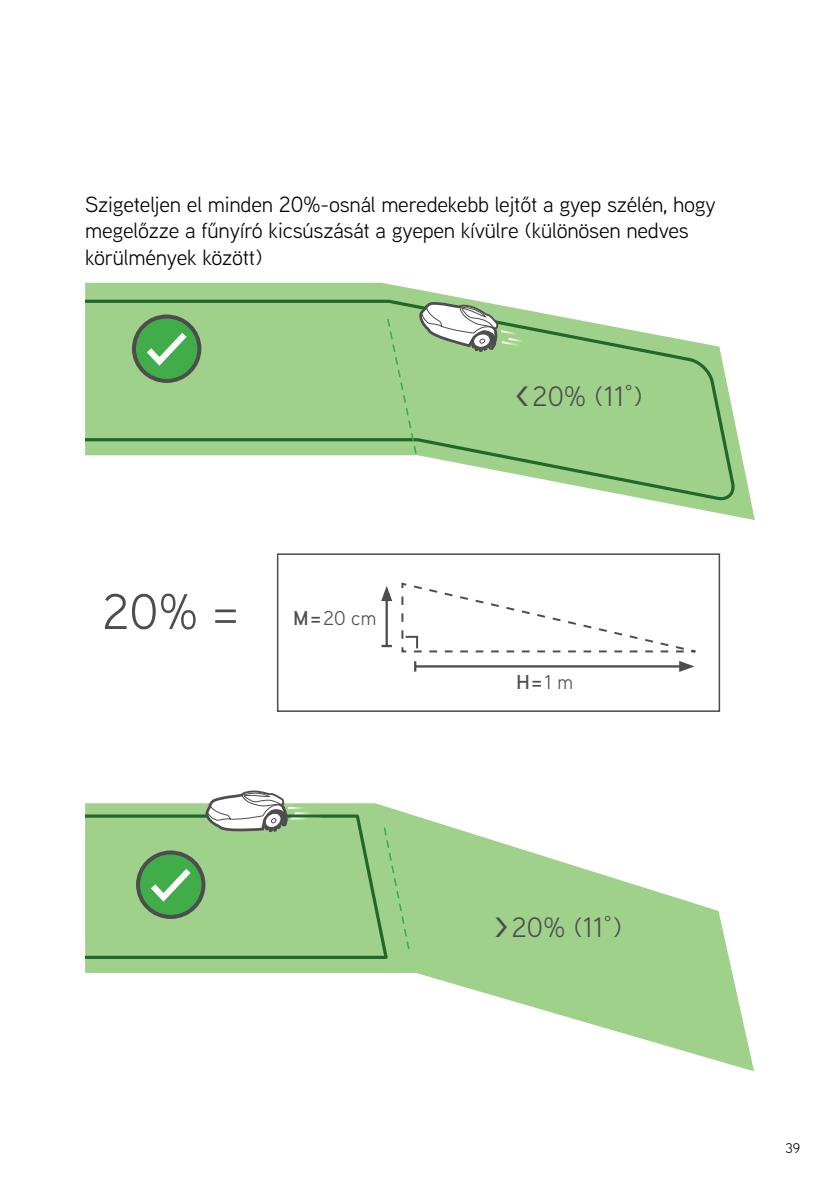
<style>
.page{position:relative;width:840px;height:1191px;background:#fff}
.page>*{position:absolute;margin:0;border:0;box-sizing:border-box;transform-origin:0 0}
.t1{font:50px "Aaux Next";color:#4d4d4f}
.t2{font:28px "Aaux Next";color:#4d4d4f}
.t3{font:22px/26.4px "Aaux Next";letter-spacing:-.01em;color:#000}
.t4{font:20px "Aaux Next";color:#4d4d4f}
.t5{font:600 20px "Aaux Next";color:#4d4d4f}
.t6{font:14px "Aaux Next";color:#000}
.s1{font-weight:600}
.s2{font-weight:400}
</style>
<div class="page">
<svg style="left:85px;top:283px;width:669px;height:237px"></svg>
<svg style="left:85px;top:297px;width:649px;height:207px"></svg>
<svg style="left:386px;top:290px;width:149px;height:165px"></svg>
<svg style="left:134px;top:316px;width:65px;height:65px"></svg>
<div style="left:132px;top:314px;width:69px;height:69px;border:4px solid #4d4d4f;border-radius:50%"></div>
<svg style="left:140px;top:326px;width:53px;height:44px"></svg>
<svg style="left:85px;top:803px;width:668px;height:268px"></svg>
<div style="left:390px;top:826px;width:20px;height:124px;background:#9fd18a"></div>
<svg style="left:85px;top:813px;width:305px;height:147px"></svg>
<hr style="left:291px;top:817px;width:29px;height:2px;background:#fff">
<hr style="left:295px;top:812px;width:24px;height:2px;background:#fff">
<svg style="left:204px;top:790px;width:101px;height:75px"></svg>
<svg style="left:138px;top:852px;width:65px;height:65px"></svg>
<div style="left:136px;top:850px;width:69px;height:69px;border:4px solid #4d4d4f;border-radius:50%"></div>
<svg style="left:144px;top:862px;width:53px;height:44px"></svg>
<hr style="left:385px;top:597px;width:2px;height:49px;background:#4d4d4f">
<svg style="left:381px;top:645px;width:10px;height:2px"></svg>
<svg style="left:381px;top:586px;width:11px;height:15px"></svg>
<hr style="left:415px;top:665px;width:267px;height:2px;background:#4d4d4f">
<svg style="left:414px;top:661px;width:2px;height:10px"></svg>
<svg style="left:678px;top:661px;width:16px;height:11px"></svg>
<svg style="left:401px;top:582px;width:295px;height:71px"></svg>
<div style="left:277px;top:553px;width:442px;height:159px;border:2px solid #4d4d4f"></div>
<p class="t3" style="left:85px;top:190px;width:631px">Szigeteljen el minden 20%-osnál meredekebb lejtőt a gyep szélén, hogy megelőzze a fűnyíró kicsúszását a gyepen kívülre (különösen nedves körülmények között)</p>
<h1 class="t1" style="left:102px;top:578px;width:138px">20% =</h1>
<p class="t4" style="left:293px;top:604px;width:84px"><span class="s1">M=</span>20 cm</p>
<p class="t2" style="left:515px;top:377px;width:129px"><span class="s1">&lt;</span>20% (11°)</p>
<p class="t5" style="left:516px;top:668px;width:58px">H=<span class="s2">1 m</span></p>
<p class="t2" style="left:494px;top:908px;width:129px"><span class="s1">&gt;</span>20% (11°)</p>
<p class="t6" style="left:785px;top:1139px;width:16px">39</p>
</div>
